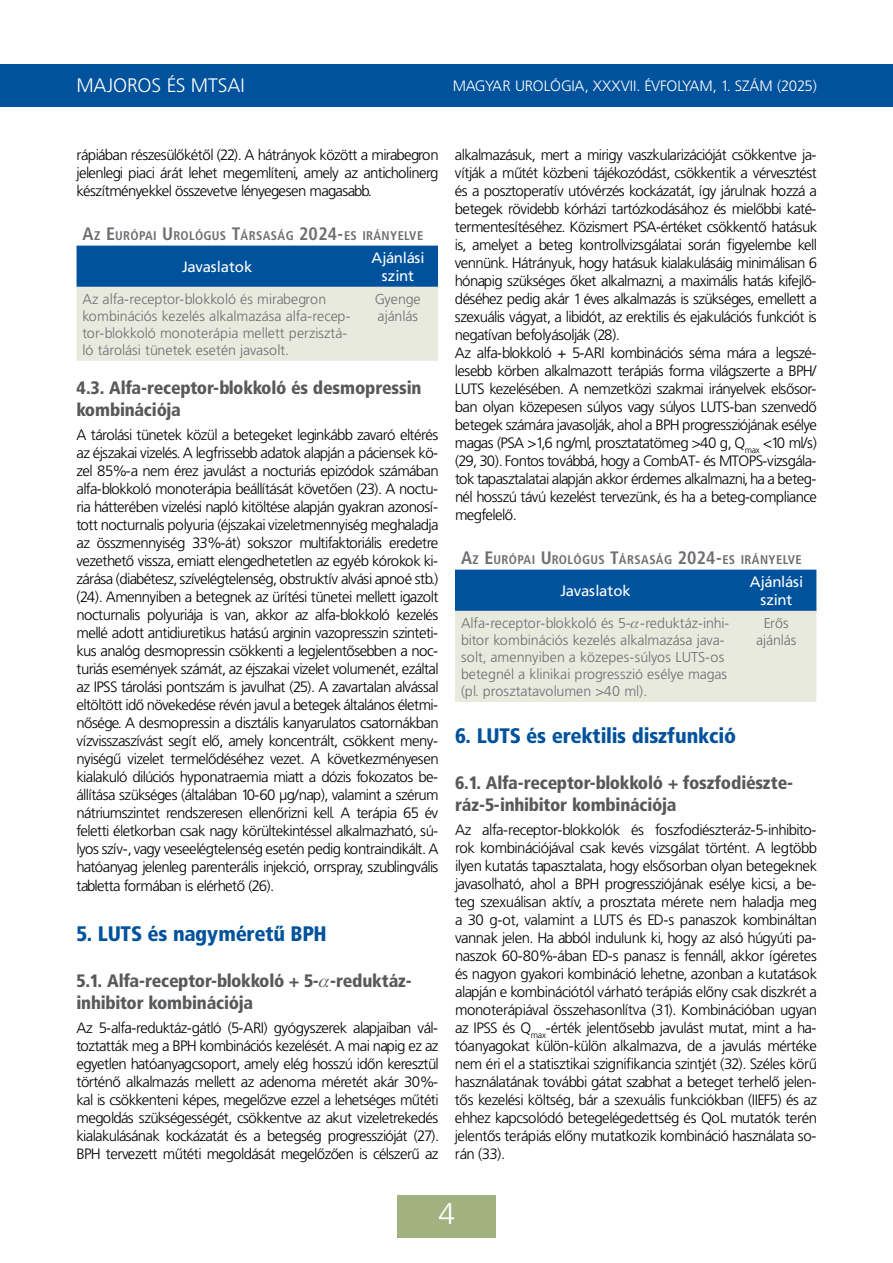
<style>
.page{position:relative;width:893px;height:1263px;background:#fff}
.page>*{position:absolute;margin:0;border:0;box-sizing:border-box;transform-origin:0 0}
.t1{font:30px "Frutiger Lt PFL";color:#fff}
.t2{font:21px "Frutiger Blk Cn PFL";color:#00529c}
.t3{font:19.5px "Frutiger Lt PFL";letter-spacing:.04em;color:#fff}
.t4{font:18px/21.6px "Frutiger Blk Cn PFL";color:#58595b}
.t5{font:15px/18px "Frutiger Lt PFL";color:#000;text-align:justify}
.t6{font:15px/18px "Frutiger PFL";letter-spacing:.04em;color:#fff;text-align:center}
.t7{font:15px "Frutiger Lt PFL";letter-spacing:.04em;color:#fff}
.t8{font:14.25px/17.1px "Frutiger Lt PFL";letter-spacing:.04em;color:#6d6e71}
.t9{font:700 12.6px "Frutiger Cn PFL";letter-spacing:.055em;color:#6d6e71}
.s1{font-size:18px}
</style>
<div class="page">
<div style="left:0;top:64px;width:893px;height:42px;background:#00529c"></div>
<div style="left:398px;top:1195px;width:98px;height:42px;background:#a2b180"></div>
<svg style="left:77px;top:246px;width:361px;height:115px;background:#96b4c6"></svg>
<svg style="left:455px;top:570px;width:361px;height:132px;background:#a0bac9"></svg>
<h3 class="t3" style="left:77px;top:75px;width:169px">MAJOROS ÉS MTSAI</h3>
<p class="t7" style="left:453px;top:77px;width:365px">MAGYAR UROLÓGIA, XXXVII. ÉVFOLYAM, 1. SZÁM (2025)</p>
<p class="t5" style="left:77px;top:146px;width:363px">rápiában részesülőkétől (22). A hátrányok között a mirabegron jelenlegi piaci árát lehet megemlíteni, amely az anticholinerg készítményekkel összevetve lényegesen magasabb.</p>
<p class="t9" style="left:83px;top:228px;width:341px"><span class="s1">A</span>Z <span class="s1">E</span>URÓPAI <span class="s1">U</span>ROLÓGUS <span class="s1">T</span>ÁRSASÁG <span class="s1">2024-</span>ES IRÁNYELVE</p>
<p class="t6" style="left:182px;top:258px;width:71px">Javaslatok</p>
<p class="t6" style="left:371px;top:249px;width:54px">Ajánlási szint</p>
<p class="t8" style="left:83px;top:290px;width:269px">Az alfa-receptor-blokkoló és mirabegron kombinációs kezelés alkalmazása alfa-recep&shy;tor-blokkoló monoterápia mellett perzisztá&shy;ló tárolási tünetek esetén javasolt.</p>
<p class="t8" style="left:375px;top:290px;width:47px">Gyenge ajánlás</p>
<p class="t4" style="left:77px;top:377px;width:346px">4.3. Alfa-receptor-blokkoló és desmopressin kombinációja</p>
<p class="t5" style="left:77px;top:426px;width:363px">A tárolási tünetek közül a betegeket leginkább zavaró eltérés az éjszakai vizelés. A legfrissebb adatok alapján a páciensek kö&shy;zel 85%-a nem érez javulást a nocturiás epizódok számában alfa-blokkoló monoterápia beállítását követően (23). A noctu&shy;ria hátterében vizelési napló kitöltése alapján gyakran azonosí&shy;tott nocturnalis polyuria (éjszakai vizeletmennyiség meghaladja az összmennyiség 33%-át) sokszor multifaktoriális eredetre vezethető vissza, emiatt elengedhetetlen az egyéb kórokok ki&shy;zárása (diabétesz, szívelégtelenség, obstruktív alvási apnoé stb.) (24). Amennyiben a betegnek az ürítési tünetei mellett igazolt nocturnalis polyuriája is van, akkor az alfa-blokkoló kezelés mellé adott antidiuretikus hatású arginin vazopresszin szinteti&shy;kus analóg desmopressin csökkenti a legjelentősebben a noc&shy;turiás események számát, az éjszakai vizelet volumenét, ezáltal az IPSS tárolási pontszám is javulhat (25). A zavartalan alvással eltöltött idő növekedése révén javul a betegek általános életmi&shy;nősége. A desmopressin a disztális kanyarulatos csatornákban vízvisszaszívást segít elő, amely koncentrált, csökkent men - nyiségű vizelet termelődéséhez vezet. A következményesen kialakuló dilúciós hyponatraemia miatt a dózis fokozatos be&shy;állítása szükséges (általában 10-60 µg/nap), valamint a szérum nátriumszintet rendszeresen ellenőrizni kell. A terápia 65 év feletti életkorban csak nagy körültekintéssel alkalmazható, sú&shy;lyos szív-, vagy veseelégtelenség esetén pedig kontraindikált. A hatóanyag jelenleg parenterális injekció, orrspray, szublingvális tabletta formában is elérhető (26).</p>
<h2 class="t2" style="left:77px;top:921px;width:251px">5. LUTS és nagyméretű BPH</h2>
<p class="t4" style="left:77px;top:970px;width:337px">5.1. Alfa-receptor-blokkoló + 5- -reduktáz&shy;inhibitor kombinációja</p>
<p class="t5" style="left:77px;top:1019px;width:363px">Az 5-alfa-reduktáz-gátló (5-ARI) gyógyszerek alapjaiban vál&shy;toztatták meg a BPH kombinációs kezelését. A mai napig ez az egyetlen hatóanyagcsoport, amely elég hosszú időn keresztül történő alkalmazás mellett az adenoma méretét akár 30%- kal is csökkenteni képes, megelőzve ezzel a lehetséges műtéti megoldás szükségességét, csökkentve az akut vizeletrekedés kialakulásának kockázatát és a betegség progresszióját (27).<br>BPH tervezett műtéti megoldását megelőzően is célszerű az</p>
<p class="t5" style="left:455px;top:146px;width:363px;text-align:left">alkalmazásuk, mert a mirigy vaszkularizációját csökkentve ja&shy;vítják a műtét közbeni tájékozódást, csökkentik a vérvesztést és a posztoperatív utóvérzés kockázatát, így járulnak hozzá a betegek rövidebb kórházi tartózkodásához és mielőbbi katé&shy;termentesítéséhez. Közismert PSA-értéket csökkentő hatásuk is, amelyet a beteg kontrollvizsgálatai során figyelembe kell vennünk. Hátrányuk, hogy hatásuk kialakulásáig minimálisan 6 hónapig szükséges őket alkalmazni, a maximális hatás kifejlő&shy;déséhez pedig akár 1 éves alkalmazás is szükséges, emellett a szexuális vágyat, a libidót, az erektilis és ejakulációs funkciót is negatívan befolyásolják (28).<br>Az alfa-blokkoló + 5-ARI kombinációs séma mára a legszé&shy;lesebb körben alkalmazott terápiás forma világszerte a BPH/ LUTS kezelésében. A nemzetközi szakmai irányelvek elsősor&shy;ban olyan közepesen súlyos vagy súlyos LUTS-ban szenvedő betegek számára javasolják, ahol a BPH progressziójának esélye magas (PSA &gt;1,6 ng/ml, prosztatatömeg &gt;40 g, Q<sub>max</sub> &lt;10 ml/s) (29, 30). Fontos továbbá, hogy a CombAT- és MTOPS-vizsgála&shy;tok tapasztalatai alapján akkor érdemes alkalmazni, ha a beteg&shy;nél hosszú távú kezelést tervezünk, és ha a beteg-compliance megfelelő.</p>
<p class="t9" style="left:461px;top:552px;width:341px"><span class="s1">A</span>Z <span class="s1">E</span>URÓPAI <span class="s1">U</span>ROLÓGUS <span class="s1">T</span>ÁRSASÁG <span class="s1">2024-</span>ES IRÁNYELVE</p>
<p class="t6" style="left:560px;top:582px;width:71px">Javaslatok</p>
<p class="t6" style="left:750px;top:573px;width:54px">Ajánlási szint</p>
<p class="t8" style="left:461px;top:614px;width:270px">Alfa-receptor-blokkoló és 5- -reduktáz-inhi&shy;bitor kombinációs kezelés alkalmazása java&shy;solt, amennyiben a közepes-súlyos LUTS-os betegnél a klinikai progresszió esélye magas (pl. prosztatavolumen &gt;40 ml).</p>
<p class="t8" style="left:756px;top:614px;width:41px;text-align:center">Erős ajánlás</p>
<h2 class="t2" style="left:455px;top:723px;width:282px">6. LUTS és erektilis diszfunkció</h2>
<p class="t4" style="left:455px;top:772px;width:340px">6.1. Alfa-receptor-blokkoló + foszfodiészte&shy;ráz-5-inhibitor kombinációja</p>
<p class="t5" style="left:455px;top:821px;width:363px">Az alfa-receptor-blokkolók és foszfodiészteráz-5-inhibito&shy;rok kombinációjával csak kevés vizsgálat történt. A legtöbb ilyen kutatás tapasztalata, hogy elsősorban olyan betegeknek javasolható, ahol a BPH progressziójának esélye kicsi, a be&shy;teg szexuálisan aktív, a prosztata mérete nem haladja meg a 30 g-ot, valamint a LUTS és ED-s panaszok kombináltan vannak jelen. Ha abból indulunk ki, hogy az alsó húgyúti pa&shy;naszok 60-80%-ában ED-s panasz is fennáll, akkor ígéretes és nagyon gyakori kombináció lehetne, azonban a kutatások alapján e kombinációtól várható terápiás előny csak diszkrét a monoterápiával összehasonlítva (31). Kombinációban ugyan az IPSS és Q<sub>max</sub>-érték jelentősebb javulást mutat, mint a ha&shy;tóanyagokat külön-külön alkalmazva, de a javulás mértéke nem éri el a statisztikai szignifikancia szintjét (32). Széles körű használatának további gátat szabhat a beteget terhelő jelen&shy;tős kezelési költség, bár a szexuális funkciókban (IIEF5) és az ehhez kapcsolódó betegelégedettség és QoL mutatók terén jelentős terápiás előny mutatkozik kombináció használata so&shy;rán (33).</p>
<h1 class="t1" style="left:439px;top:1197px;width:18px">4</h1>
</div>
